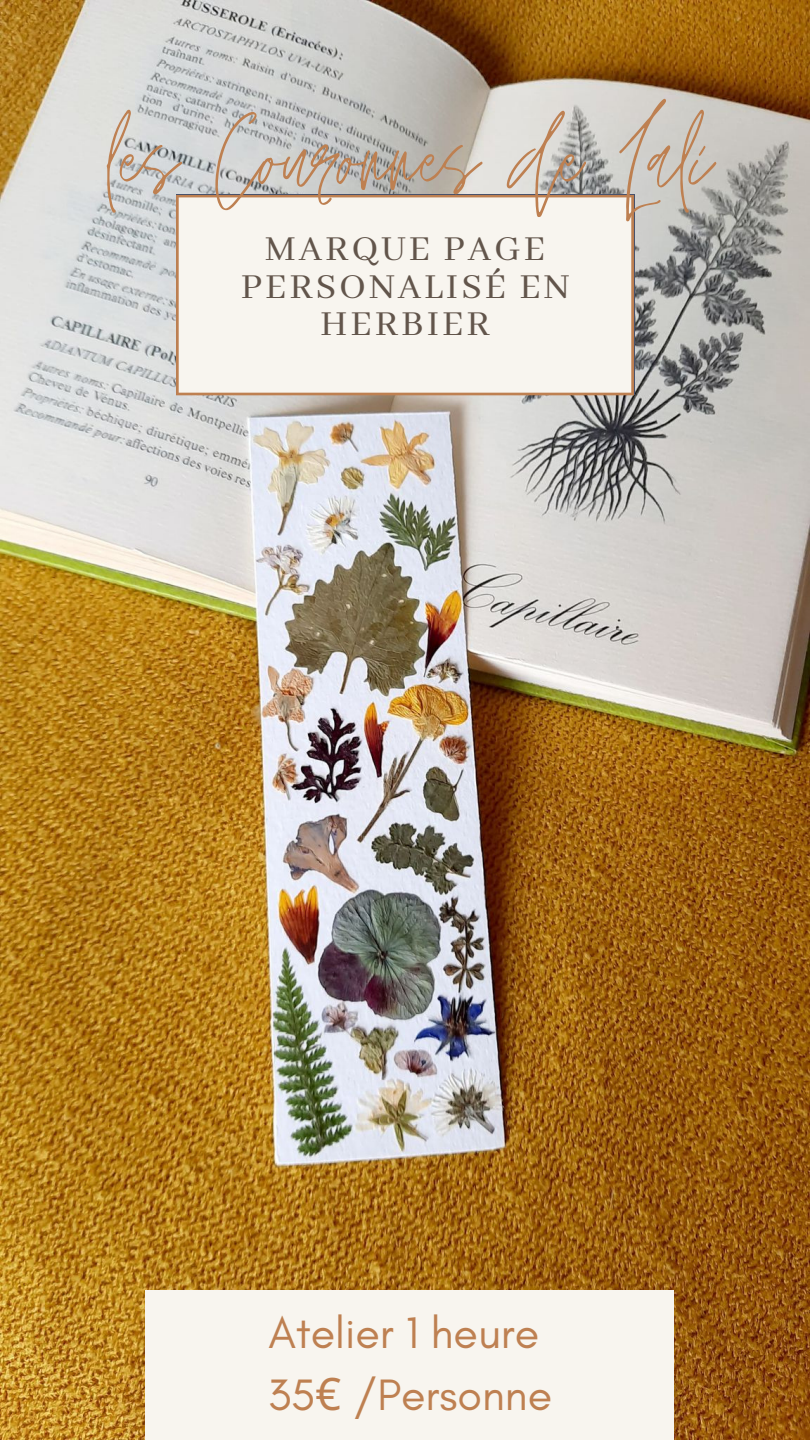
<style>
.page{position:relative;width:810px;height:1440px;background:#fff}
.page>*{position:absolute;margin:0;border:0;box-sizing:border-box;transform-origin:0 0}
.t1{font:146.9px "Jonathan";color:#be8051}
.t2{font:44.8px/62.2px "Glacial Indifference";color:#be8051}
.t3{font:39.2px/37.6px "Abhaya Libre";letter-spacing:.075em;color:#62554b;text-align:center}
.s1{font-family:"Noto Sans"}
</style>
<div class="page">
<img style="left:0;top:0;width:810px;height:1440px">
<div style="left:176px;top:195px;width:458px;height:200px;background:#f8f5ef"></div>
<div style="left:146px;top:1291px;width:528px;height:149px;background:#f8f5ef"></div>
<h1 class="t1" style="left:107px;top:77px;width:608px">les Couronnes de Lali</h1>
<p class="t3" style="left:241px;top:232px;width:330px">MARQUE PAGE<br>PERSONALISÉ EN<br>HERBIER</p>
<p class="t2" style="left:268px;top:1301px;width:286px">Atelier 1 heure<br>35<span class="s1">€</span> /Personne</p>
</div>
